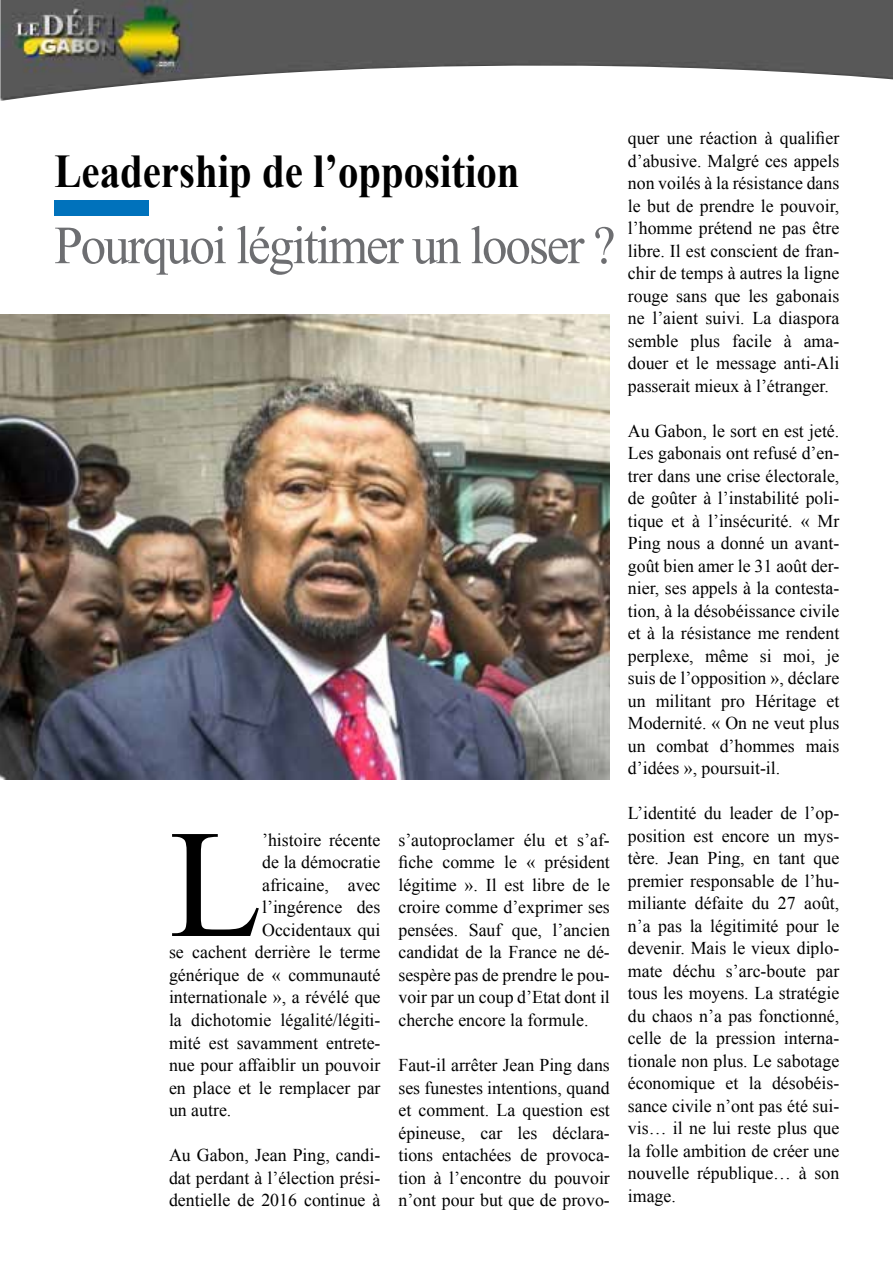
<style>
.page{position:relative;width:893px;height:1263px;background:#fff}
.page>*{position:absolute;margin:0;border:0;box-sizing:border-box;transform-origin:0 0}
.t1{font:153.9px "Times New Roman";color:#000}
.t2{font:53.7px "Times New Roman";letter-spacing:-.04em;color:#6d6e71;scale:.95 1}
.t3{font:700 46.95px "Times New Roman";color:#000;scale:.87 1}
.t4{font:18px/22.5px "Times New Roman";color:#000;text-align:justify}
</style>
<div class="page">
<img style="left:0;top:0;width:893px;height:101px">
<div style="left:54px;top:200px;width:95px;height:16px;background:#0072bc"></div>
<img style="left:0;top:315px;width:610px;height:465px">
<h3 class="t3" style="left:54px;top:137px;width:536px">Leadership de l’opposition</h3>
<h2 class="t2" style="left:54px;top:207px;width:592px">Pourquoi légitimer un looser ?</h2>
<h1 class="t1" style="left:169px;top:776px;width:95px">L</h1>
<p class="t4" style="left:262px;top:828px;width:120px">’histoire récente</p>
<p class="t4" style="left:262px;top:851px;width:120px">de la démocratie</p>
<p class="t4" style="left:262px;top:873px;width:120px">africaine, avec</p>
<p class="t4" style="left:262px;top:896px;width:120px">l’ingérence des</p>
<p class="t4" style="left:262px;top:918px;width:120px">Occidentaux qui</p>
<p class="t4" style="left:169px;top:941px;width:213px">se cachent derrière le terme</p>
<p class="t4" style="left:169px;top:963px;width:213px">générique de « communauté</p>
<p class="t4" style="left:169px;top:986px;width:213px">internationale », a révélé que</p>
<p class="t4" style="left:169px;top:1008px;width:213px">la dichotomie légalité/légiti-</p>
<p class="t4" style="left:169px;top:1031px;width:213px">mité est savamment entrete-</p>
<p class="t4" style="left:169px;top:1053px;width:213px">nue pour affaiblir un pouvoir</p>
<p class="t4" style="left:169px;top:1076px;width:213px">en place et le remplacer par</p>
<p class="t4" style="left:169px;top:1098px;width:64px">un autre.</p>
<p class="t4" style="left:169px;top:1143px;width:213px">Au Gabon, Jean Ping, candi&shy;dat perdant à l’élection prési&shy;dentielle de 2016 continue à</p>
<p class="t4" style="left:398px;top:828px;width:213px">s’autoproclamer élu et s’af&shy;fiche comme le « président légitime ». Il est libre de le croire comme d’exprimer ses pensées. Sauf que, l’ancien candidat de la France ne dé&shy;sespère pas de prendre le pou&shy;voir par un coup d’Etat dont il cherche encore la formule.</p>
<p class="t4" style="left:398px;top:1053px;width:213px">Faut-il arrêter Jean Ping dans ses funestes intentions, quand et comment. La question est épineuse, car les déclara&shy;tions entachées de provoca&shy;tion à l’encontre du pouvoir n’ont pour but que de provo-</p>
<p class="t4" style="left:628px;top:126px;width:213px">quer une réaction à qualifier d’abusive. Malgré ces appels non voilés à la résistance dans le but de prendre le pouvoir, l’homme prétend ne pas être libre. Il est conscient de fran&shy;chir de temps à autres la ligne rouge sans que les gabonais ne l’aient suivi. La diaspora semble plus facile à ama&shy;douer et le message anti-Ali passerait mieux à l’étranger.</p>
<p class="t4" style="left:628px;top:419px;width:213px">Au Gabon, le sort en est jeté.<br>Les gabonais ont refusé d’en&shy;trer dans une crise électorale, de goûter à l’instabilité poli&shy;tique et à l’insécurité. « Mr Ping nous a donné un avant&shy;goût bien amer le 31 août der&shy;nier, ses appels à la contesta&shy;tion, à la désobéissance civile et à la résistance me rendent perplexe, même si moi, je suis de l’opposition », déclare un militant pro Héritage et Modernité. « On ne veut plus un combat d’hommes mais d’idées », poursuit-il.</p>
<p class="t4" style="left:628px;top:801px;width:213px">L’identité du leader de l’op&shy;position est encore un mys&shy;tère. Jean Ping, en tant que premier responsable de l’hu&shy;miliante défaite du 27 août, n’a pas la légitimité pour le devenir. Mais le vieux diplo&shy;mate déchu s’arc-boute par tous les moyens. La stratégie du chaos n’a pas fonctionné, celle de la pression interna&shy;tionale non plus. Le sabotage économique et la désobéis&shy;sance civile n’ont pas été sui&shy;vis… il ne lui reste plus que la folle ambition de créer une nouvelle république… à son image.</p>
</div>
